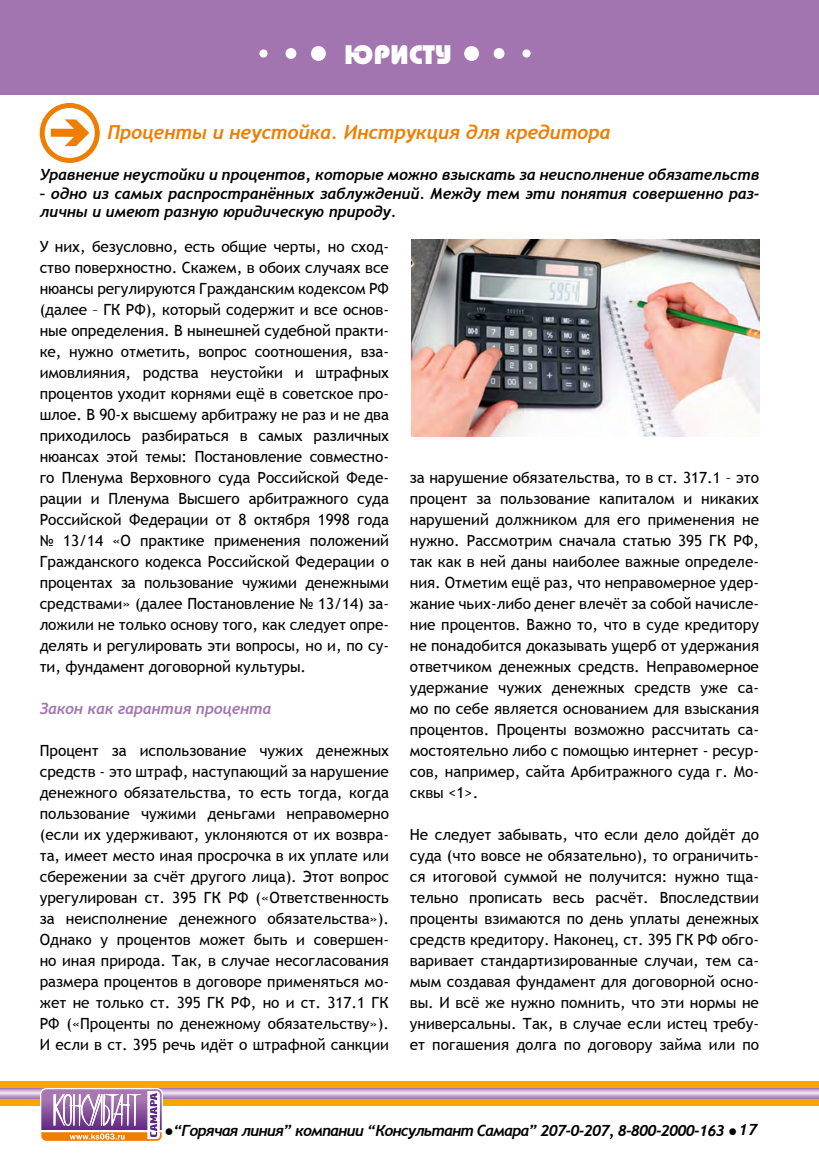
<style>
.page{position:relative;width:819px;height:1166px;background:#fff}
.page>*{position:absolute;margin:0;border:0;box-sizing:border-box;transform-origin:0 0}
.t1{font:800 26.78px "Bauhaus C";color:#fff}
.t2{font:italic 700 19.25px "Trebuchet";color:#ef7d00}
.t3{font:15.4px/21px "Trebuchet MS";color:#000;text-align:justify}
.t4{font:italic 700 15.4px/18.6px "Trebuchet";color:#000}
.t5{font:italic 700 15.4px "Trebuchet";letter-spacing:-.045em;color:#000}
.t6{font:italic 700 15.4px "Trebuchet";color:#a276b2}
</style>
<div class="page">
<div style="left:0;top:1081px;width:819px;height:7px;background:#f7a600"></div>
<svg style="left:0;top:1088px;width:819px;height:10px;background:#caaed2"></svg>
<div style="left:0;top:1099px;width:819px;height:6px;background:#f7a600"></div>
<svg style="left:40px;top:1088px;width:123px;height:53px"></svg>
<svg style="left:40px;top:103px;width:60px;height:60px"></svg>
<img style="left:412px;top:240px;width:347px;height:196px">
<div style="left:0;top:0;width:819px;height:94px;background:#a274b0"></div>
<svg style="left:311px;top:46px;width:15px;height:15px"></svg>
<svg style="left:285px;top:48px;width:11px;height:11px"></svg>
<svg style="left:259px;top:49px;width:8px;height:9px"></svg>
<svg style="left:464px;top:46px;width:15px;height:15px"></svg>
<svg style="left:493px;top:48px;width:11px;height:11px"></svg>
<svg style="left:522px;top:49px;width:8px;height:9px"></svg>
<h1 class="t1" style="left:344px;top:39px;width:109px">ЮРИСТУ</h1>
<p class="t2" style="left:107px;top:120px;width:504px">Проценты и неустойка. Инструкция для кредитора</p>
<p class="t4" style="left:40px;top:165px;width:721px">Уравнение неустойки и процентов, которые можно взыскать за неисполнение обязательств</p>
<p class="t4" style="left:40px;top:184px;width:721px">– одно из самых распространённых заблуждений. Между тем эти понятия совершенно раз&shy;личны и имеют разную юридическую природу.</p>
<p class="t3" style="left:40px;top:236px;width:351px">У них, безусловно, есть общие черты, но сход&shy;ство поверхностно. Скажем, в обоих случаях все нюансы регулируются Гражданским кодексом РФ (далее – ГК РФ), который содержит и все основ&shy;ные определения. В нынешней судебной практи&shy;ке, нужно отметить, вопрос соотношения, вза&shy;имовлияния, родства неустойки и штрафных процентов уходит корнями ещё в советское про&shy;шлое. В 90-х высшему арбитражу не раз и не два приходилось разбираться в самых различных нюансах этой темы: Постановление совместно&shy;го Пленума Верховного суда Российской Феде&shy;рации и Пленума Высшего арбитражного суда Российской Федерации от 8 октября 1998 года № 13/14 «О практике применения положений Гражданского кодекса Российской Федерации о процентах за пользование чужими денежными средствами» (далее Постановление № 13/14) за&shy;ложили не только основу того, как следует опре&shy;делять и регулировать эти вопросы, но и, по су&shy;ти, фундамент договорной культуры.</p>
<p class="t6" style="left:40px;top:699px;width:233px">Закон как гарантия процента</p>
<p class="t3" style="left:40px;top:740px;width:351px">Процент за использование чужих денежных средств - это штраф, наступающий за нарушение денежного обязательства, то есть тогда, когда пользование чужими деньгами неправомерно (если их удерживают, уклоняются от их возвра&shy;та, имеет место иная просрочка в их уплате или сбережении за счёт другого лица). Этот вопрос урегулирован ст. 395 ГК РФ («Ответственность за неисполнение денежного обязательства»).<br>Однако у процентов может быть и совершен&shy;но иная природа. Так, в случае несогласования размера процентов в договоре применяться мо&shy;жет не только ст. 395 ГК РФ, но и ст. 317.1 ГК РФ («Проценты по денежному обязательству»).<br>И если в ст. 395 речь идёт о штрафной санкции</p>
<p class="t3" style="left:410px;top:467px;width:351px">за нарушение обязательства, то в ст. 317.1 – это процент за пользование капиталом и никаких нарушений должником для его применения не нужно. Рассмотрим сначала статью 395 ГК РФ, так как в ней даны наиболее важные определе&shy;ния. Отметим ещё раз, что неправомерное удер&shy;жание чьих-либо денег влечёт за собой начисле&shy;ние процентов. Важно то, что в суде кредитору не понадобится доказывать ущерб от удержания ответчиком денежных средств. Неправомерное удержание чужих денежных средств уже са&shy;мо по себе является основанием для взыскания процентов. Проценты возможно рассчитать са&shy;мостоятельно либо с помощью интернет - ресур&shy;сов, например, сайта Арбитражного суда г. Мо&shy;сквы &lt;1&gt;.</p>
<p class="t3" style="left:410px;top:824px;width:351px">Не следует забывать, что если дело дойдёт до суда (что вовсе не обязательно), то ограничить&shy;ся итоговой суммой не получится: нужно тща&shy;тельно прописать весь расчёт. Впоследствии проценты взимаются по день уплаты денежных средств кредитору. Наконец, ст. 395 ГК РФ обго&shy;варивает стандартизированные случаи, тем са&shy;мым создавая фундамент для договорной осно&shy;вы. И всё же нужно помнить, что эти нормы не универсальны. Так, в случае если истец требу&shy;ет погашения долга по договору займа или по</p>
<p class="t5" style="left:165px;top:1121px;width:594px">●“Горячая линия” компании “Консультант Самара” 207-0-207, 8-800-2000-163 ● 17</p>
</div>
